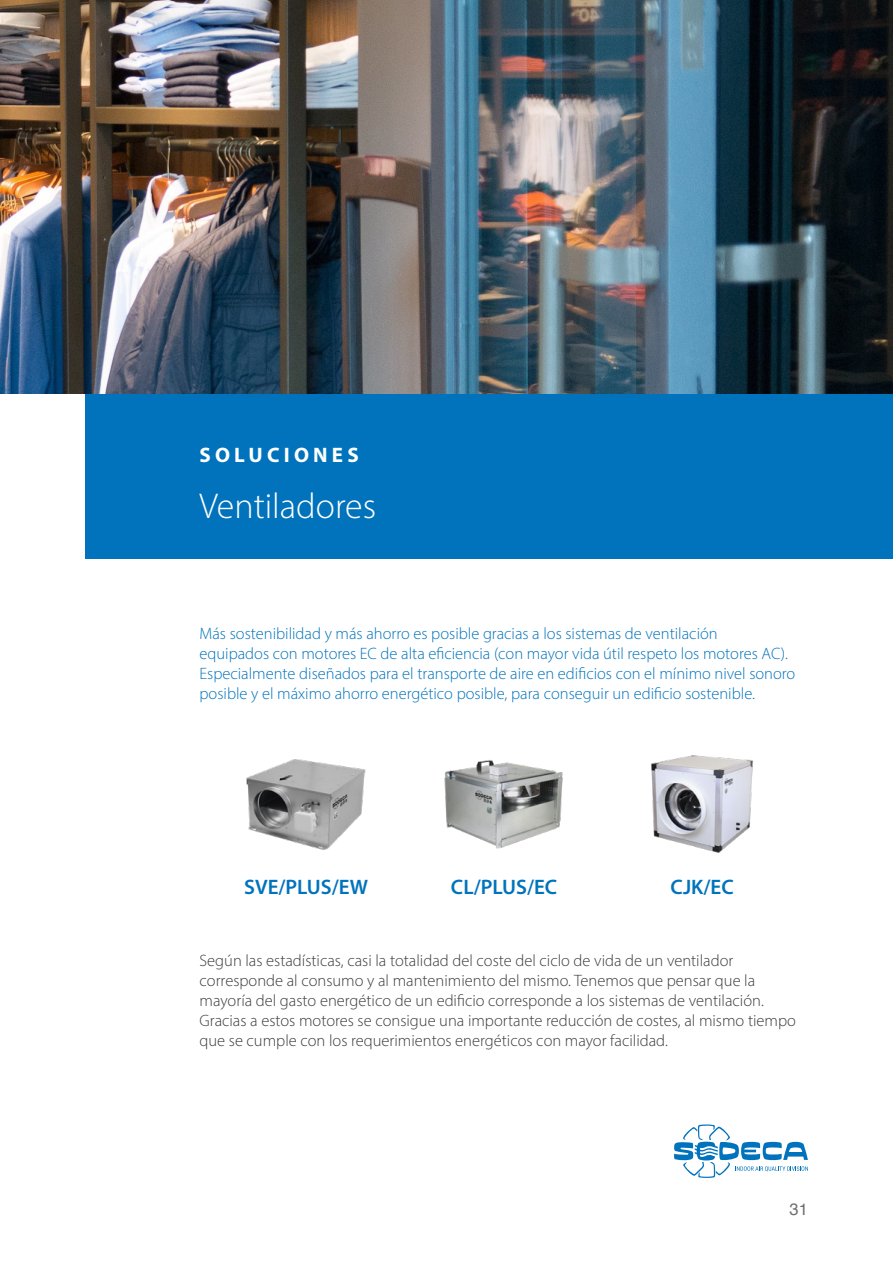
<style>
.page{position:relative;width:893px;height:1263px;background:#fff}
.page>*{position:absolute;margin:0;border:0;box-sizing:border-box;transform-origin:0 0}
.t1{font:300 36px "Myriad Pro";color:#fff}
.t2{font:600 21px "Myriad Pro";color:#0073bc}
.t3{font:700 21px "Myriad Pro";letter-spacing:.2em;color:#fff}
.t4{font:300 16.5px/19.8px "Myriad Pro";color:#3c3c3b}
.t5{font:300 16.5px/19.8px "Myriad Pro";color:#0073bc}
.t6{font:16.5px "Helvetica";color:#706f6f}
</style>
<div class="page">
<img style="left:0;top:0;width:893px;height:394px">
<img style="left:444px;top:760px;width:119px;height:89px">
<img style="left:651px;top:755px;width:102px;height:98px">
<div style="left:85px;top:394px;width:808px;height:165px;background:#0073bc"></div>
<svg style="left:674px;top:1124px;width:134px;height:54px"></svg>
<img style="left:246px;top:759px;width:120px;height:91px">
<p class="t3" style="left:200px;top:442px;width:161px">SOLUCIONES</p>
<h1 class="t1" style="left:200px;top:485px;width:178px">Ventiladores</h1>
<p class="t5" style="left:200px;top:623px;width:597px">Más sostenibilidad y más ahorro es posible gracias a los sistemas de ventilación<br>equipados con motores EC de alta eficiencia (con mayor vida útil respeto los motores AC).<br>Especialmente diseñados para el transporte de aire en edificios con el mínimo nivel sonoro posible y el máximo ahorro energético posible, para conseguir un edificio sostenible.</p>
<p class="t2" style="left:244px;top:873px;width:126px">SVE/PLUS/EW</p>
<p class="t2" style="left:451px;top:873px;width:108px">CL/PLUS/EC</p>
<p class="t2" style="left:671px;top:873px;width:65px">CJK/EC</p>
<p class="t4" style="left:200px;top:951px;width:598px">Según las estadísticas, casi la totalidad del coste del ciclo de vida de un ventilador corresponde al consumo y al mantenimiento del mismo. Tenemos que pensar que la mayoría del gasto energético de un edificio corresponde a los sistemas de ventilación.<br>Gracias a estos motores se consigue una importante reducción de costes, al mismo tiempo que se cumple con los requerimientos energéticos con mayor facilidad.</p>
<p class="t6" style="left:790px;top:1196px;width:20px">31</p>
</div>
